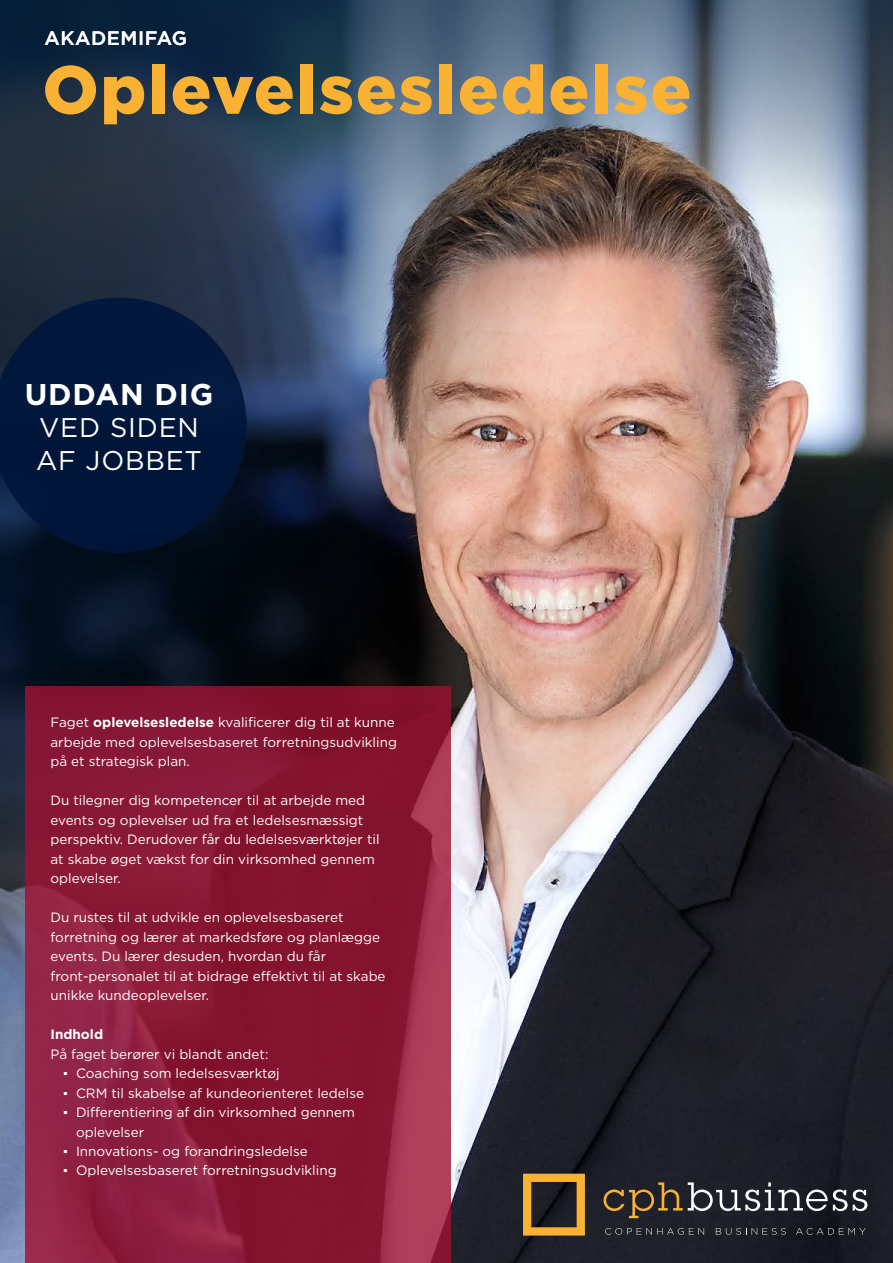
<style>
.page{position:relative;width:893px;height:1263px;background:#fff}
.page>*{position:absolute;margin:0;border:0;box-sizing:border-box;transform-origin:0 0}
.t1{font:900 67.5px "Gotham";letter-spacing:.03em;color:#f9b234}
.t2{font:700 30px "Gotham";letter-spacing:.03em;color:#fff}
.t3{font:27px/32.4px "Gotham";letter-spacing:.03em;color:#fff}
.t4{font:500 19.5px "Gotham";letter-spacing:.03em;color:#fff}
.t5{font:13.5px/19.5px "Gotham";color:#fff}
.t6{font:700 13.5px "Gotham";color:#fff}
.s1{font-weight:700}
.s2{font-family:"Arial"}
</style>
<div class="page">
<img style="left:0;top:0;width:893px;height:1250px">
<svg style="left:26px;top:686px;width:425px;height:577px;fill:#861633"></svg>
<svg style="left:0;top:298px;width:247px;height:255px;fill:#02173a"></svg>
<svg style="left:603px;top:1182px;width:264px;height:36px"></svg>
<svg style="left:605px;top:1228px;width:99px;height:7px"></svg>
<svg style="left:716px;top:1228px;width:70px;height:7px"></svg>
<svg style="left:796px;top:1228px;width:70px;height:7px"></svg>
<svg style="left:523px;top:1174px;width:62px;height:61px"></svg>
<h3 class="t4" style="left:45px;top:26px;width:144px">AKADEMIFAG</h3>
<h1 class="t1" style="left:43px;top:43px;width:650px">Oplevelsesledelse</h1>
<h2 class="t2" style="left:25px;top:374px;width:190px">UDDAN DIG</h2>
<h3 class="t3" style="left:36px;top:411px;width:168px">VED SIDEN<br>AF JOBBET</h3>
<p class="t5" style="left:50px;top:712px;width:348px">Faget <span class="s1">oplevelsesledelse</span> kvalificerer dig til at kunne arbejde med oplevelsesbaseret forretningsudvikling på et strategisk plan.</p>
<p class="t5" style="left:50px;top:790px;width:331px">Du tilegner dig kompetencer til at arbejde med events og oplevelser ud fra et ledelsesmæssigt perspektiv. Derudover får du ledelsesværktøjer til at skabe øget vækst for din virksomhed gennem oplevelser.</p>
<p class="t5" style="left:50px;top:907px;width:337px">Du rustes til at udvikle en oplevelsesbaseret forretning og lærer at markedsføre og planlægge events. Du lærer desuden, hvordan du får front-personalet til at bidrage effektivt til at skabe unikke kundeoplevelser.</p>
<p class="t6" style="left:50px;top:1025px;width:54px">Indhold</p>
<p class="t5" style="left:50px;top:1044px;width:219px">På faget berører vi blandt andet:</p>
<p class="t5" style="left:63px;top:1063px;width:218px"><span class="s2">▪</span> Coaching som ledelsesværktøj</p>
<p class="t5" style="left:63px;top:1083px;width:302px"><span class="s2">▪</span> CRM til skabelse af kundeorienteret ledelse</p>
<p class="t5" style="left:76px;top:1102px;width:281px;text-indent:-13px"><span class="s2">▪</span> Differentiering af din virksomhed gennem oplevelser</p>
<p class="t5" style="left:63px;top:1141px;width:246px"><span class="s2">▪</span> Innovations- og forandringsledelse</p>
<p class="t5" style="left:63px;top:1161px;width:275px"><span class="s2">▪</span> Oplevelsesbaseret forretningsudvikling</p>
</div>
